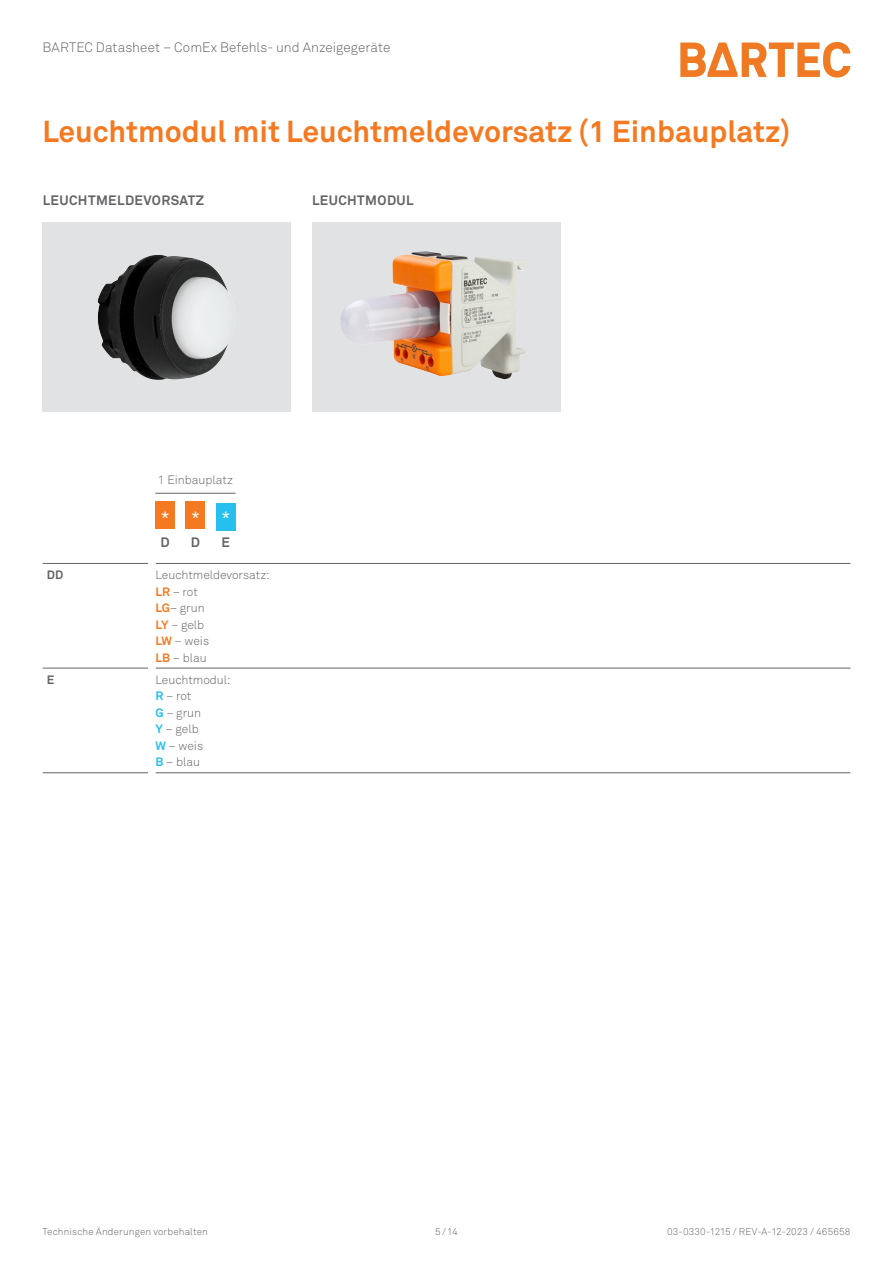
<style>
.page{position:relative;width:893px;height:1263px;background:#fff}
.page>*{position:absolute;margin:0;border:0;box-sizing:border-box;transform-origin:0 0}
.HEADER_04_product{font:700 30px "Akkurat Pro";color:#f47921}
.Copytext_1_Bullets___9_12{font:16.5px "Akkurat Pro";color:#fff}
.t1{font:300 13.5px "Akkurat Pro";letter-spacing:.005em;color:#636366}
.Headline_4___14_18{font:700 13.5px "Akkurat Pro";letter-spacing:.03em;color:#636366}
.Copytext_1__standard____9_12{font:700 13.5px "Akkurat Pro";color:#636366}
.table_7_light{font:300 12px/16.5px "Akkurat Pro";color:#636366}
.Tabelle_Fließtext_-_Regular___8_11{font:700 12px "Akkurat Pro";color:#636366}
.t2{font:300 9.75px "Akkurat Pro";letter-spacing:.015em;color:#636366}
.s1{font-weight:700;color:#f47921}
.s2{font-weight:700;color:#26bff0}
</style>
<div class="page">
<svg style="left:680px;top:42px;width:170px;height:36px"></svg>
<div style="left:43px;top:223px;width:248px;height:189px;background:#e1e2e4"></div>
<div style="left:312px;top:222px;width:248px;height:189px;background:#e1e2e4"></div>
<div style="left:216px;top:503px;width:19px;height:27px;background:#26bff0"></div>
<div style="left:156px;top:502px;width:19px;height:27px;background:#f47921"></div>
<div style="left:186px;top:502px;width:19px;height:27px;background:#f47921"></div>
<hr style="left:43px;top:563px;width:105px;height:1px;background:#636366">
<hr style="left:156px;top:563px;width:694px;height:1px;background:#636366">
<hr style="left:43px;top:668px;width:105px;height:1px;background:#636366">
<hr style="left:156px;top:668px;width:694px;height:1px;background:#636366">
<hr style="left:43px;top:772px;width:105px;height:1px;background:#636366">
<hr style="left:156px;top:772px;width:694px;height:1px;background:#636366">
<hr style="left:155px;top:493px;width:81px;height:1px;background:#636366">
<img style="left:98px;top:255px;width:130px;height:125px">
<img style="left:340px;top:251px;width:185px;height:128px">
<p class="t1" style="left:43px;top:39px;width:349px">BARTEC Datasheet – ComEx Befehls- und Anzeigegeräte</p>
<p class="HEADER_04_product" style="left:42px;top:112px;width:749px">Leuchtmodul mit Leuchtmeldevorsatz (1 Einbauplatz)</p>
<p class="Headline_4___14_18" style="left:43px;top:191px;width:163px">LEUCHTMELDEVORSATZ</p>
<p class="Headline_4___14_18" style="left:312px;top:191px;width:103px">LEUCHTMODUL</p>
<p class="table_7_light" style="left:158px;top:471px;width:76px">1 Einbauplatz</p>
<p class="Copytext_1_Bullets___9_12" style="left:161px;top:507px;width:10px">*</p>
<p class="Copytext_1__standard____9_12" style="left:161px;top:533px;width:11px">D</p>
<p class="Copytext_1_Bullets___9_12" style="left:191px;top:507px;width:10px">*</p>
<p class="Copytext_1__standard____9_12" style="left:191px;top:533px;width:11px">D</p>
<p class="Copytext_1_Bullets___9_12" style="left:221px;top:507px;width:10px">*</p>
<p class="Copytext_1__standard____9_12" style="left:222px;top:533px;width:10px">E</p>
<p class="Tabelle_Fließtext_-_Regular___8_11" style="left:47px;top:568px;width:18px">DD</p>
<p class="table_7_light" style="left:156px;top:567px;width:116px">Leuchtmeldevorsatz:<br><span class="s1">LR</span> – rot</p>
<p class="table_7_light" style="left:156px;top:600px;width:51px"><span class="s1">LG</span>– grun</p>
<p class="table_7_light" style="left:156px;top:616px;width:50px"><span class="s1">LY</span> – gelb</p>
<p class="table_7_light" style="left:156px;top:633px;width:55px"><span class="s1">LW</span> – weis</p>
<p class="table_7_light" style="left:156px;top:649px;width:53px"><span class="s1">LB</span> – blau</p>
<p class="Tabelle_Fließtext_-_Regular___8_11" style="left:47px;top:672px;width:9px">E</p>
<p class="table_7_light" style="left:156px;top:671px;width:77px">Leuchtmodul:</p>
<p class="table_7_light" style="left:156px;top:688px;width:37px"><span class="s2">R</span> – rot</p>
<p class="table_7_light" style="left:156px;top:704px;width:47px"><span class="s2">G</span> – grun</p>
<p class="table_7_light" style="left:156px;top:721px;width:45px"><span class="s2">Y</span> – gelb</p>
<p class="table_7_light" style="left:156px;top:737px;width:49px"><span class="s2">W</span> – weis</p>
<p class="table_7_light" style="left:156px;top:754px;width:46px"><span class="s2">B</span> – blau</p>
<p class="t2" style="left:43px;top:1226px;width:167px">Technische Änderungen vorbehalten</p>
<p class="t2" style="left:667px;top:1226px;width:185px">03-0330-1215 / REV-A-12-2023 / 465658</p>
<p class="t2" style="left:435px;top:1226px;width:24px">5/14</p>
</div>
